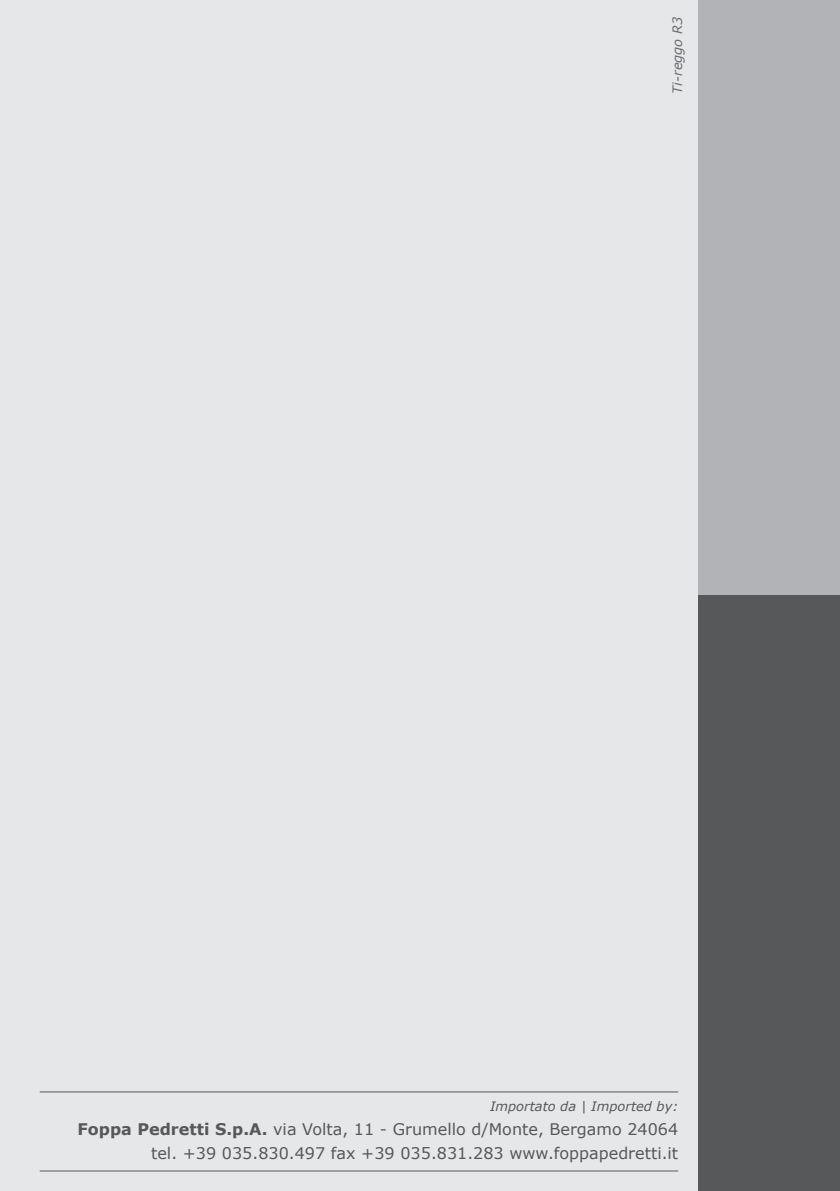
<style>
.page{position:relative;width:840px;height:1191px;background:#fff}
.page>*{position:absolute;margin:0;border:0;box-sizing:border-box;transform-origin:0 0}
.t1{font:16px "Verdana";color:#57585a}
.t2{font:italic 13px "Verdana";color:#57585a}
.t3{font:italic 13px "Verdana";color:#6c6d70}
.s1{font-weight:700}
</style>
<div class="page">
<div style="left:0;top:0;width:716px;height:1191px;background:#e6e7e9"></div>
<div style="left:697px;top:0;width:142px;height:595px;background:#b2b3b7"></div>
<div style="left:697px;top:595px;width:142px;height:596px;background:#57585a"></div>
<hr style="left:40px;top:1091px;width:637px;height:1px;background:#57585a">
<hr style="left:40px;top:1170px;width:637px;height:1px;background:#57585a">
<p class="t3" style="left:668px;top:93px;width:78px;rotate:-90deg">Ti-reggo R3</p>
<p class="t2" style="left:489px;top:1097px;width:190px">Importato da | Imported by:</p>
<p class="t1" style="left:77px;top:1118px;width:602px"><span class="s1">Foppa Pedretti S.p.A.</span> via Volta, 11 - Grumello d/Monte, Bergamo 24064</p>
<p class="t1" style="left:151px;top:1142px;width:528px">tel. +39 035.830.497 fax +39 035.831.283 www.foppapedretti.it</p>
</div>
